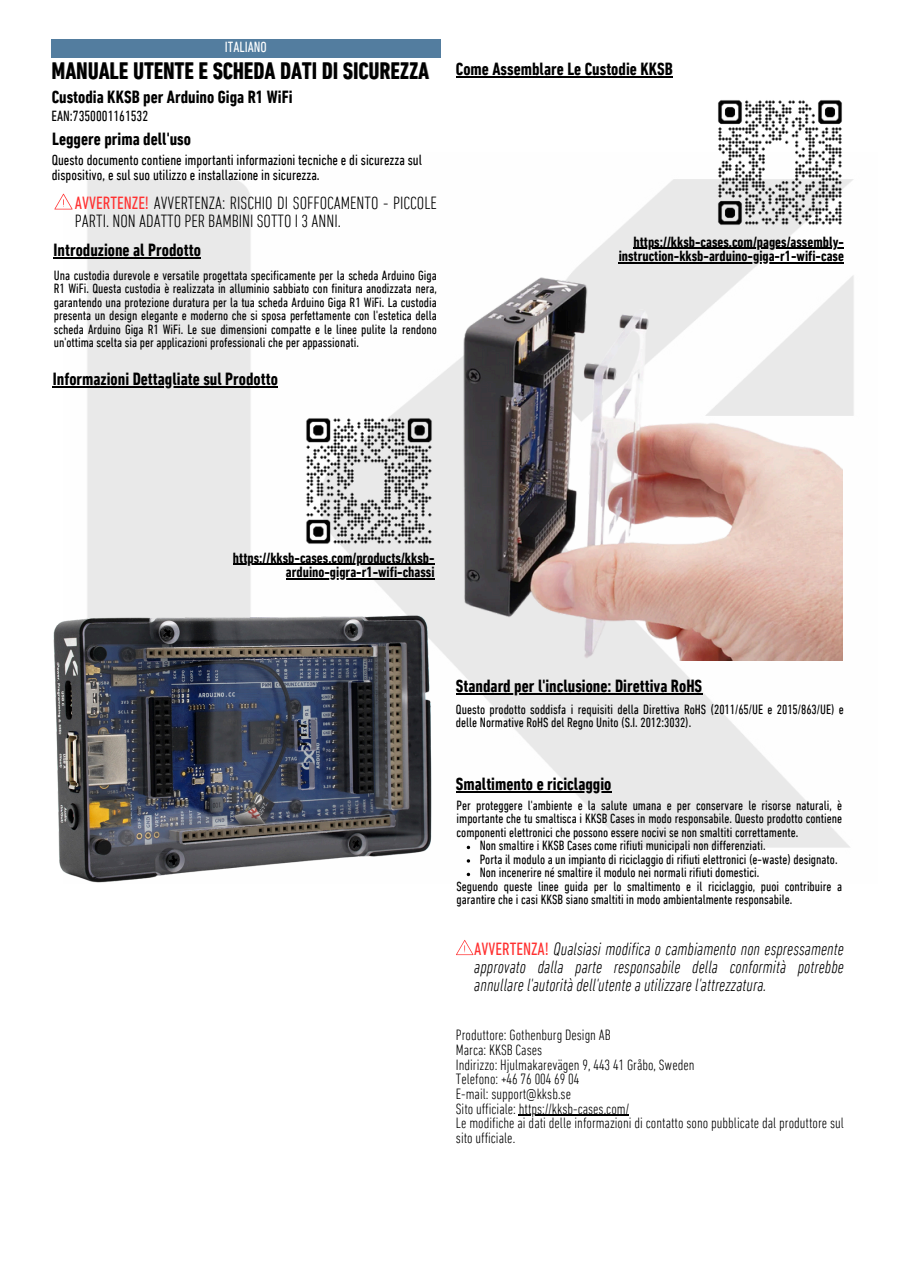
<style>
.page{position:relative;width:897px;height:1264px;background:#fff}
.page>*{position:absolute;margin:0;border:0;box-sizing:border-box;transform-origin:0 0}
.t1{font:700 condensed 24.15px "DIN Next LT Pro";color:#000}
.t2{font:700 condensed 18px "DIN Next LT Pro";color:#000}
.t3{font:italic 300 condensed 18px/18px "DIN Next LT Pro";color:#000;text-align:justify}
.t4{font:300 condensed 18px/18px "DIN Next LT Pro";color:#000}
.t5{font:300 condensed 15.15px "DIN Next LT Pro";color:#000}
.t6{font:700 condensed 15px "DIN Next LT Pro";color:#000}
.t7{font:condensed 15px/14.7px "DIN Next LT Pro";color:#000}
.t8{font:condensed 15px "DIN Next LT Pro";color:#fff}
.t9{font:condensed 13.65px/13.5px "DIN Next LT Pro";color:#000;text-align:justify}
.s1{font-weight:400;color:#ff3131}
.s2{font-weight:400;font-style:normal;color:#ff3131}
</style>
<div class="page">
<img style="left:63px;top:179px;width:791px;height:698px">
<img style="left:53px;top:616px;width:381px;height:267px">
<img style="left:304px;top:417px;width:130px;height:127px">
<img style="left:457px;top:275px;width:386px;height:385px">
<img style="left:715px;top:100px;width:129px;height:127px">
<hr style="left:456px;top:76px;width:217px;height:1px;background:#000">
<hr style="left:633px;top:248px;width:211px;height:1px;background:#000">
<hr style="left:618px;top:262px;width:226px;height:1px;background:#000">
<hr style="left:233px;top:563px;width:201px;height:2px;background:#000">
<hr style="left:286px;top:578px;width:148px;height:1px;background:#000">
<hr style="left:53px;top:386px;width:225px;height:1px;background:#000">
<svg style="left:456px;top:940px;width:17px;height:15px"></svg>
<hr style="left:456px;top:791px;width:155px;height:1px;background:#000">
<svg style="left:467px;top:845px;width:3px;height:4px"></svg>
<svg style="left:467px;top:872px;width:3px;height:4px"></svg>
<hr style="left:519px;top:1114px;width:110px;height:1px;background:#000">
<hr style="left:456px;top:693px;width:246px;height:1px;background:#000">
<div style="left:52px;top:39px;width:389px;height:18px;background:#537d9f"></div>
<svg style="left:54px;top:194px;width:18px;height:15px"></svg>
<hr style="left:54px;top:257px;width:147px;height:2px;background:#000">
<p class="t8" style="left:225px;top:41px;width:44px">ITALIANO</p>
<p class="t1" style="left:52px;top:61px;width:379px">MANUALE UTENTE E SCHEDA DATI DI SICUREZZA</p>
<p class="t2" style="left:52px;top:90px;width:242px">Custodia KKSB per Arduino Giga R1 WiFi</p>
<p class="t7" style="left:52px;top:109px;width:98px">EAN:7350001161532</p>
<p class="t2" style="left:52px;top:131px;width:140px">Leggere prima dell'uso</p>
<p class="t7" style="left:52px;top:154px;width:372px">Questo documento contiene importanti informazioni tecniche e di sicurezza sul dispositivo, e sul suo utilizzo e installazione in sicurezza.</p>
<p class="t4" style="left:75px;top:195px;width:363px"><span class="s1">AVVERTENZE!</span> AVVERTENZA: RISCHIO DI SOFFOCAMENTO - PICCOLE<br>PARTI. NON ADATTO PER BAMBINI SOTTO I 3 ANNI.</p>
<p class="t2" style="left:54px;top:243px;width:149px">Introduzione al Prodotto</p>
<p class="t9" style="left:54px;top:270px;width:384px">Una custodia durevole e versatile progettata specificamente per la scheda Arduino Giga R1 WiFi. Questa custodia è realizzata in alluminio sabbiato con finitura anodizzata nera, garantendo una protezione duratura per la tua scheda Arduino Giga R1 WiFi. La custodia presenta un design elegante e moderno che si sposa perfettamente con l'estetica della scheda Arduino Giga R1 WiFi. Le sue dimensioni compatte e le linee pulite la rendono un'ottima scelta sia per applicazioni professionali che per appassionati.</p>
<h6 class="t2" style="left:53px;top:371px;width:227px">Informazioni Dettagliate sul Prodotto</h6>
<p class="t2" style="left:456px;top:61px;width:218px">Come Assemblare Le Custodie KKSB</p>
<h5 class="t6" style="left:633px;top:235px;width:212px">https://kksb-cases.com/pages/assembly-</h5>
<h3 class="t6" style="left:618px;top:250px;width:227px">instruction-kksb-arduino-giga-r1-wifi-case</h3>
<p class="t6" style="left:233px;top:551px;width:203px">https://kksb-cases.com/products/kksb-</p>
<h6 class="t6" style="left:286px;top:566px;width:150px">arduino-gigra-r1-wifi-chassi</h6>
<h4 class="t2" style="left:456px;top:678px;width:248px">Standard per l'inclusione: Direttiva RoHS</h4>
<p class="t9" style="left:456px;top:703px;width:389px">Questo prodotto soddisfa i requisiti della Direttiva RoHS (2011/65/UE e 2015/863/UE) e delle Normative RoHS del Regno Unito (S.I. 2012:3032).</p>
<h2 class="t2" style="left:456px;top:776px;width:157px">Smaltimento e riciclaggio</h2>
<h3 class="t9" style="left:456px;top:799px;width:387px">Per proteggere l'ambiente e la salute umana e per conservare le risorse naturali, è importante che tu smaltisca i KKSB Cases in modo responsabile. Questo prodotto contiene componenti elettronici che possono essere nocivi se non smaltiti correttamente.</h3>
<p class="t9" style="left:480px;top:840px;width:287px">Non smaltire i KKSB Cases come rifiuti municipali non differenziati.</p>
<h3 class="t9" style="left:480px;top:853px;width:359px">Porta il modulo a un impianto di riciclaggio di rifiuti elettronici (e-waste) designato.</h3>
<p class="t9" style="left:480px;top:867px;width:281px">Non incenerire né smaltire il modulo nei normali rifiuti domestici.</p>
<h3 class="t9" style="left:456px;top:880px;width:387px">Seguendo queste linee guida per lo smaltimento e il riciclaggio, puoi contribuire a garantire che i casi KKSB siano smaltiti in modo ambientalmente responsabile.</h3>
<p class="t3" style="left:474px;top:941px;width:371px"><span class="s2">AVVERTENZA!</span> Qualsiasi modifica o cambiamento non espressamente approvato dalla parte responsabile della conformità potrebbe annullare l'autorità dell'utente a utilizzare l'attrezzatura.</p>
<p class="t5" style="left:456px;top:1029px;width:156px">Produttore: Gothenburg Design AB</p>
<h3 class="t5" style="left:456px;top:1043px;width:88px">Marca: KKSB Cases</h3>
<p class="t5" style="left:456px;top:1058px;width:240px">Indirizzo: Hjulmakarevägen 9, 443 41 Gråbo, Sweden</p>
<p class="t5" style="left:456px;top:1072px;width:125px">Telefono: +46 76 004 69 04</p>
<p class="t5" style="left:456px;top:1087px;width:117px">E-mail: support@kksb.se</p>
<p class="t5" style="left:456px;top:1102px;width:175px">Sito ufficiale: https://kksb-cases.com/</p>
<p class="t5" style="left:456px;top:1116px;width:389px">Le modifiche ai dati delle informazioni di contatto sono pubblicate dal produttore sul</p>
<p class="t5" style="left:456px;top:1131px;width:61px">sito ufficiale.</p>
</div>
